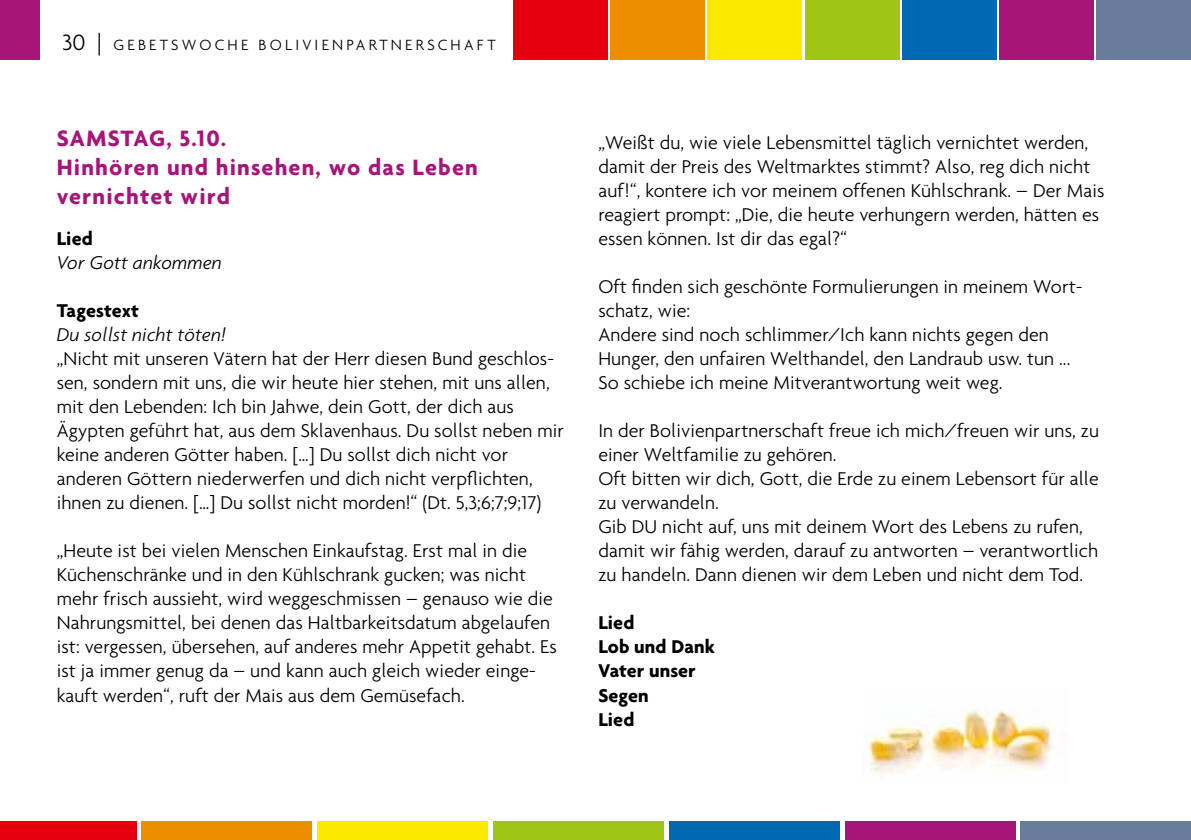
<style>
.page{position:relative;width:1191px;height:840px;background:#fff}
.page>*{position:absolute;margin:0;border:0;box-sizing:border-box;transform-origin:0 0}
.t1{font:700 24px/28.8px "Agenda";letter-spacing:.05em;color:#a71579}
.t2{font:300 20px/24px "Agenda";letter-spacing:.005em;color:#000}
.t3{font:700 20px/24px "Agenda";letter-spacing:.005em;color:#000}
.t4{font:italic 300 20px "Agenda";letter-spacing:.005em;color:#000}
.t5{font:300 16px "Agenda";letter-spacing:.2em;color:#000}
.s1{font-size:24px}
</style>
<div class="page">
<div style="left:0;top:0;width:40px;height:60px;background:#a71579"></div>
<div style="left:513px;top:0;width:94px;height:60px;background:#e3000f"></div>
<div style="left:610px;top:0;width:94px;height:60px;background:#ec8e00"></div>
<div style="left:708px;top:0;width:94px;height:60px;background:#fce900"></div>
<div style="left:805px;top:0;width:94px;height:60px;background:#9fc515"></div>
<div style="left:902px;top:0;width:94px;height:60px;background:#0069b4"></div>
<div style="left:999px;top:0;width:95px;height:60px;background:#a71579"></div>
<div style="left:1096px;top:0;width:95px;height:60px;background:#6a7c9c"></div>
<hr style="left:1190px;top:0;width:1px;height:60px;background:#e3000f">
<div style="left:0;top:821px;width:136px;height:18px;background:#e3000f"></div>
<div style="left:142px;top:821px;width:170px;height:18px;background:#ec8e00"></div>
<div style="left:318px;top:821px;width:170px;height:18px;background:#fce900"></div>
<div style="left:493px;top:821px;width:171px;height:18px;background:#9fc515"></div>
<div style="left:669px;top:821px;width:170px;height:18px;background:#0069b4"></div>
<div style="left:845px;top:821px;width:170px;height:18px;background:#a71579"></div>
<div style="left:1020px;top:821px;width:171px;height:18px;background:#6a7c9c"></div>
<img style="left:868px;top:709px;width:185px;height:68px">
<p class="t5" style="left:62px;top:35px;width:432px"><span class="s1">30 |</span> Gebetswoche B olivienpartnerschaft</p>
<p class="t1" style="left:57px;top:123px;width:423px">SAMSTAG, 5.10.<br>Hinhören und hinsehen, wo das Leben vernichtet wird</p>
<p class="t3" style="left:57px;top:226px;width:38px">Lied</p>
<p class="t4" style="left:57px;top:251px;width:167px">Vor Gott ankommen</p>
<p class="t3" style="left:57px;top:298px;width:84px">Tagestext</p>
<p class="t4" style="left:57px;top:323px;width:171px">Du sollst nicht töten!</p>
<p class="t2" style="left:57px;top:346px;width:509px">„Nicht mit unseren Vätern hat der Herr diesen Bund geschlos&shy;sen, sondern mit uns, die wir heute hier stehen, mit uns allen, mit den Lebenden: Ich bin Jahwe, dein Gott, der dich aus Ägypten geführt hat, aus dem Sklavenhaus. Du sollst neben mir keine anderen Götter haben. […] Du sollst dich nicht vor anderen Göttern niederwerfen und dich nicht verpflichten, ihnen zu dienen. […] Du sollst nicht morden!“ (Dt. 5,3;6;7;9;17)</p>
<p class="t2" style="left:57px;top:538px;width:502px">„Heute ist bei vielen Menschen Einkaufstag. Erst mal in die Küchenschränke und in den Kühlschrank gucken; was nicht mehr frisch aussieht, wird weggeschmissen – genauso wie die Nahrungsmittel, bei denen das Haltbarkeitsdatum abgelaufen ist: vergessen, übersehen, auf anderes mehr Appetit gehabt. Es ist ja immer genug da – und kann auch gleich wieder einge&shy;kauft werden“, ruft der Mais aus dem Gemüsefach.</p>
<p class="t2" style="left:598px;top:130px;width:508px">„Weißt du, wie viele Lebensmittel täglich vernichtet werden, damit der Preis des Weltmarktes stimmt? Also, reg dich nicht auf!“, kontere ich vor meinem offenen Kühlschrank. – Der Mais reagiert prompt: „Die, die heute verhungern werden, hätten es essen können. Ist dir das egal?“</p>
<p class="t2" style="left:598px;top:274px;width:486px">Oft finden sich geschönte Formulierungen in meinem Wort&shy;schatz, wie:<br>Andere sind noch schlimmer/Ich kann nichts gegen den Hunger, den unfairen Welthandel, den Landraub usw. tun ...<br>So schiebe ich meine Mitverantwortung weit weg.</p>
<p class="t2" style="left:598px;top:418px;width:502px">I n der Bolivienpartnerschaft freue ich mich/freuen wir uns, zu einer Weltfamilie zu gehören.<br>Oft bitten wir dich, Gott, die Erde zu einem Lebensort für alle zu verwandeln.<br>Gib DU nicht auf, uns mit deinem Wort des Lebens zu rufen, damit wir fähig werden, darauf zu antworten – verantwortlich zu handeln. Dann dienen wir dem Leben und nicht dem Tod.</p>
<p class="t3" style="left:598px;top:610px;width:118px">Lied<br>Lob und Dank<br>Vater unser<br>Segen<br>Lied</p>
</div>
